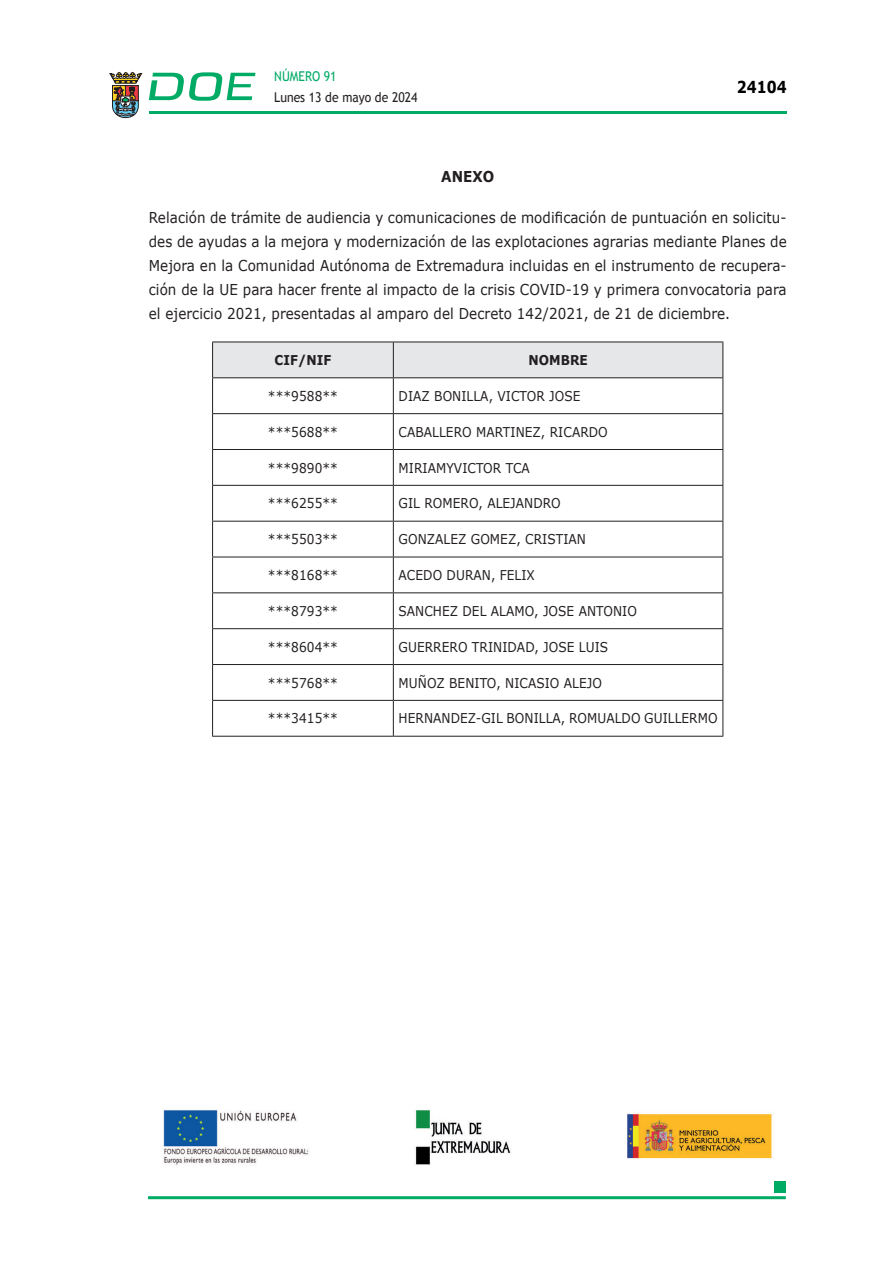
<style>
.page{position:relative;width:893px;height:1263px;background:#fff}
.page>*{position:absolute;margin:0;border:0;box-sizing:border-box;transform-origin:0 0}
.t1{font:700 16.5px "Verdana";color:#000;scale:.85 1}
.CUERPO_DE_TEXTO{font:15px/24px "Verdana";letter-spacing:.005em;color:#231f20;text-align:justify;scale:.9 1}
.CUERPO_DE_TEXTO-2{font:700 15px "Verdana";letter-spacing:.005em;color:#231f20;scale:.9 1}
.CUERPO_DE_TEXTO-3{font:13.5px "Verdana";letter-spacing:.005em;color:#231f20;scale:.9 1}
.t2{font:13.5px "Trebuchet MS";color:#231f20;scale:.9 1}
.TABLATITULO{font:700 13.5px "Verdana";letter-spacing:.005em;color:#231f20;scale:.9 1}
.t3{font:13.5px "Trebuchet MS";color:#00ab67;scale:.9 1}
</style>
<div class="page">
<hr style="left:149px;top:111px;width:638px;height:3px;background:#00ab66">
<svg style="left:109px;top:72px;width:33px;height:46px"></svg>
<svg style="left:149px;top:72px;width:106px;height:29px"></svg>
<hr style="left:148px;top:1196px;width:638px;height:3px;background:#00ab66">
<div style="left:775px;top:1181px;width:11px;height:11px;background:#00ab66"></div>
<div style="left:213px;top:343px;width:509px;height:34px;background:#e6e7e9"></div>
<hr style="left:212px;top:342px;width:181px;height:1px;background:#231f20">
<hr style="left:212px;top:342px;width:1px;height:35px;background:#231f20">
<hr style="left:393px;top:342px;width:330px;height:1px;background:#231f20">
<hr style="left:393px;top:342px;width:1px;height:35px;background:#231f20">
<hr style="left:722px;top:342px;width:1px;height:35px;background:#231f20">
<hr style="left:212px;top:377px;width:181px;height:1px;background:#231f20">
<hr style="left:212px;top:378px;width:1px;height:35px;background:#231f20">
<hr style="left:393px;top:377px;width:330px;height:1px;background:#231f20">
<hr style="left:393px;top:378px;width:1px;height:35px;background:#231f20">
<hr style="left:722px;top:378px;width:1px;height:35px;background:#231f20">
<hr style="left:212px;top:413px;width:181px;height:1px;background:#231f20">
<hr style="left:212px;top:414px;width:1px;height:35px;background:#231f20">
<hr style="left:393px;top:413px;width:330px;height:1px;background:#231f20">
<hr style="left:393px;top:414px;width:1px;height:35px;background:#231f20">
<hr style="left:722px;top:414px;width:1px;height:35px;background:#231f20">
<hr style="left:212px;top:449px;width:181px;height:1px;background:#231f20">
<hr style="left:212px;top:450px;width:1px;height:35px;background:#231f20">
<hr style="left:393px;top:449px;width:330px;height:1px;background:#231f20">
<hr style="left:393px;top:450px;width:1px;height:35px;background:#231f20">
<hr style="left:722px;top:450px;width:1px;height:35px;background:#231f20">
<hr style="left:212px;top:485px;width:181px;height:1px;background:#231f20">
<hr style="left:212px;top:486px;width:1px;height:35px;background:#231f20">
<hr style="left:393px;top:485px;width:330px;height:1px;background:#231f20">
<hr style="left:393px;top:486px;width:1px;height:35px;background:#231f20">
<hr style="left:722px;top:486px;width:1px;height:35px;background:#231f20">
<hr style="left:212px;top:521px;width:181px;height:1px;background:#231f20">
<hr style="left:212px;top:521px;width:1px;height:36px;background:#231f20">
<hr style="left:393px;top:521px;width:330px;height:1px;background:#231f20">
<hr style="left:393px;top:521px;width:1px;height:36px;background:#231f20">
<hr style="left:722px;top:521px;width:1px;height:36px;background:#231f20">
<hr style="left:212px;top:557px;width:181px;height:1px;background:#231f20">
<hr style="left:212px;top:557px;width:1px;height:35px;background:#231f20">
<hr style="left:393px;top:557px;width:330px;height:1px;background:#231f20">
<hr style="left:393px;top:557px;width:1px;height:35px;background:#231f20">
<hr style="left:722px;top:557px;width:1px;height:35px;background:#231f20">
<hr style="left:212px;top:592px;width:181px;height:1px;background:#231f20">
<hr style="left:212px;top:593px;width:1px;height:35px;background:#231f20">
<hr style="left:393px;top:592px;width:330px;height:1px;background:#231f20">
<hr style="left:393px;top:593px;width:1px;height:35px;background:#231f20">
<hr style="left:722px;top:593px;width:1px;height:35px;background:#231f20">
<hr style="left:212px;top:628px;width:181px;height:1px;background:#231f20">
<hr style="left:212px;top:629px;width:1px;height:35px;background:#231f20">
<hr style="left:393px;top:628px;width:330px;height:1px;background:#231f20">
<hr style="left:393px;top:629px;width:1px;height:35px;background:#231f20">
<hr style="left:722px;top:629px;width:1px;height:35px;background:#231f20">
<hr style="left:212px;top:664px;width:181px;height:1px;background:#231f20">
<hr style="left:212px;top:665px;width:1px;height:35px;background:#231f20">
<hr style="left:393px;top:664px;width:330px;height:1px;background:#231f20">
<hr style="left:393px;top:665px;width:1px;height:35px;background:#231f20">
<hr style="left:722px;top:665px;width:1px;height:35px;background:#231f20">
<hr style="left:212px;top:700px;width:181px;height:1px;background:#231f20">
<hr style="left:212px;top:701px;width:1px;height:35px;background:#231f20">
<hr style="left:393px;top:700px;width:330px;height:1px;background:#231f20">
<hr style="left:393px;top:701px;width:1px;height:35px;background:#231f20">
<hr style="left:722px;top:701px;width:1px;height:35px;background:#231f20">
<hr style="left:212px;top:736px;width:181px;height:1px;background:#231f20">
<hr style="left:393px;top:736px;width:330px;height:1px;background:#231f20">
<img style="left:163px;top:1110px;width:611px;height:55px">
<p class="t3" style="left:274px;top:68px;width:71px">NÚMERO 91</p>
<p class="t2" style="left:274px;top:89px;width:161px">Lunes 13 de mayo de 2024</p>
<p class="t1" style="left:737px;top:76px;width:60px">24104</p>
<p class="CUERPO_DE_TEXTO-2" style="left:441px;top:166px;width:61px">ANEXO</p>
<p class="CUERPO_DE_TEXTO" style="left:149px;top:205px;width:710px">Relación de trámite de audiencia y comunicaciones de modificación de puntuación en solicitu&shy;des de ayudas a la mejora y modernización de las explotaciones agrarias mediante Planes de Mejora en la Comunidad Autónoma de Extremadura incluidas en el instrumento de recupera&shy;ción de la UE para hacer frente al impacto de la crisis COVID-19 y primera convocatoria para el ejercicio 2021, presentadas al amparo del Decreto 142/2021, de 21 de diciembre.</p>
<p class="TABLATITULO" style="left:274px;top:351px;width:65px">CIF/NIF</p>
<p class="TABLATITULO" style="left:528px;top:351px;width:68px">NOMBRE</p>
<p class="CUERPO_DE_TEXTO-3" style="left:268px;top:387px;width:79px">***9588**</p>
<p class="CUERPO_DE_TEXTO-3" style="left:399px;top:387px;width:204px">DIAZ BONILLA, VICTOR JOSE</p>
<p class="CUERPO_DE_TEXTO-3" style="left:268px;top:423px;width:79px">***5688**</p>
<p class="CUERPO_DE_TEXTO-3" style="left:399px;top:423px;width:234px">CABALLERO MARTINEZ, RICARDO</p>
<p class="CUERPO_DE_TEXTO-3" style="left:268px;top:459px;width:79px">***9890**</p>
<p class="CUERPO_DE_TEXTO-3" style="left:399px;top:459px;width:147px">MIRIAMYVICTOR TCA</p>
<p class="CUERPO_DE_TEXTO-3" style="left:268px;top:495px;width:79px">***6255**</p>
<p class="CUERPO_DE_TEXTO-3" style="left:399px;top:495px;width:182px">GIL ROMERO, ALEJANDRO</p>
<p class="CUERPO_DE_TEXTO-3" style="left:268px;top:531px;width:79px">***5503**</p>
<p class="CUERPO_DE_TEXTO-3" style="left:399px;top:531px;width:210px">GONZALEZ GOMEZ, CRISTIAN</p>
<p class="CUERPO_DE_TEXTO-3" style="left:268px;top:567px;width:79px">***8168**</p>
<p class="CUERPO_DE_TEXTO-3" style="left:399px;top:567px;width:153px">ACEDO DURAN, FELIX</p>
<p class="CUERPO_DE_TEXTO-3" style="left:268px;top:602px;width:79px">***8793**</p>
<p class="CUERPO_DE_TEXTO-3" style="left:399px;top:602px;width:266px">SANCHEZ DEL ALAMO, JOSE ANTONIO</p>
<p class="CUERPO_DE_TEXTO-3" style="left:268px;top:638px;width:79px">***8604**</p>
<p class="CUERPO_DE_TEXTO-3" style="left:399px;top:638px;width:234px">GUERRERO TRINIDAD, JOSE LUIS</p>
<p class="CUERPO_DE_TEXTO-3" style="left:268px;top:674px;width:79px">***5768**</p>
<p class="CUERPO_DE_TEXTO-3" style="left:399px;top:674px;width:227px">MUÑOZ BENITO, NICASIO ALEJO</p>
<p class="CUERPO_DE_TEXTO-3" style="left:268px;top:710px;width:79px">***3415**</p>
<p class="CUERPO_DE_TEXTO-3" style="left:399px;top:710px;width:356px">HERNANDEZ-GIL BONILLA, ROMUALDO GUILLERMO</p>
</div>
